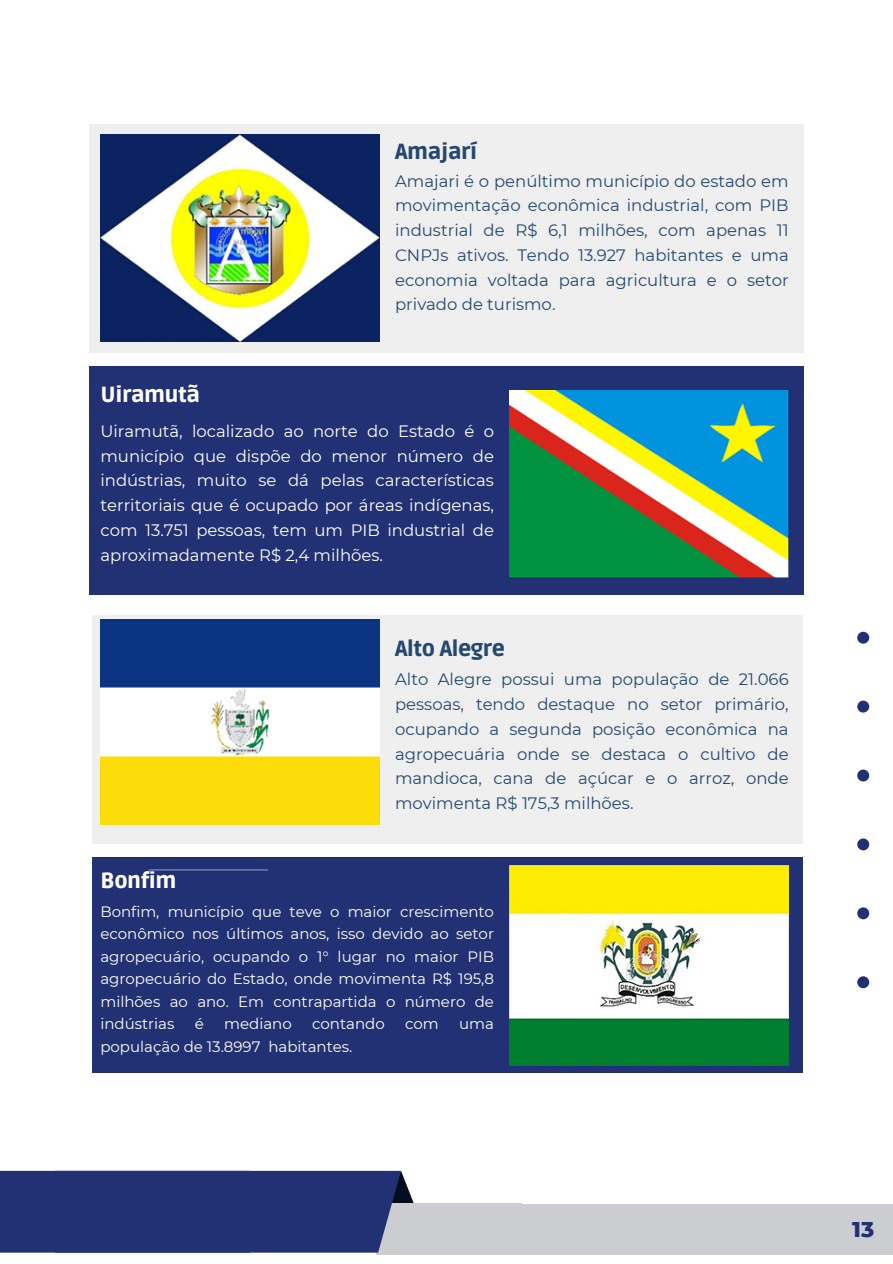
<style>
.page{position:relative;width:893px;height:1264px;background:#fff}
.page>*{position:absolute;margin:0;border:0;box-sizing:border-box;transform-origin:0 0}
.t1{font:900 21.75px "Ruda";letter-spacing:-.015em;color:#244872}
.t2{font:900 21.75px "Ruda";letter-spacing:-.015em;color:#fff}
.t3{font:800 21.75px "Montserrat";color:#223174}
.t4{font:16.5px/24.8px "Montserrat";color:#244872;text-align:justify}
.t5{font:16.5px/24.8px "Montserrat";color:#fff;text-align:justify}
.t6{font:15px/22.5px "Montserrat";color:#fff;text-align:justify}
</style>
<div class="page">
<div style="left:89px;top:124px;width:714px;height:229px;background:#efefef"></div>
<div style="left:92px;top:615px;width:711px;height:229px;background:#efefef"></div>
<div style="left:92px;top:857px;width:711px;height:215px;background:#223174"></div>
<hr style="left:149px;top:869px;width:119px;height:1px;background:#faf9fb">
<div style="left:89px;top:366px;width:714px;height:229px;background:#223174"></div>
<img style="left:100px;top:134px;width:279px;height:207px">
<img style="left:509px;top:391px;width:279px;height:186px">
<img style="left:100px;top:620px;width:279px;height:204px">
<img style="left:509px;top:865px;width:279px;height:200px">
<svg style="left:857px;top:631px;width:13px;height:357px"></svg>
<div style="left:376px;top:1203px;width:516px;height:51px;background:#cbcdd1"></div>
<div style="left:0;top:1170px;width:414px;height:82px;background:#223174"></div>
<p class="t1" style="left:395px;top:139px;width:84px">Amajarí</p>
<p class="t2" style="left:100px;top:382px;width:101px">Uiramutã</p>
<p class="t4" style="left:395px;top:168px;width:395px">Amajari é o penúltimo município do estado em movimentação econômica industrial, com PIB industrial de R$ 6,1 milhões, com apenas 11<br>CNPJs ativos. Tendo 13.927 habitantes e uma economia voltada para agricultura e o setor privado de turismo.</p>
<p class="t5" style="left:100px;top:418px;width:395px">Uiramutã, localizado ao norte do Estado é o município que dispõe do menor número de indústrias, muito se dá pelas características territoriais que é ocupado por áreas indígenas, com 13.751 pessoas, tem um PIB industrial de aproximadamente R$ 2,4 milhões.</p>
<p class="t1" style="left:395px;top:635px;width:111px">Alto Alegre</p>
<p class="t2" style="left:100px;top:867px;width:77px">Bonfim</p>
<p class="t4" style="left:395px;top:667px;width:395px">Alto Alegre possui uma população de 21.066 pessoas, tendo destaque no setor primário, ocupando a segunda posição econômica na agropecuária onde se destaca o cultivo de mandioca, cana de açúcar e o arroz, onde movimenta R$ 175,3 milhões.</p>
<p class="t6" style="left:100px;top:900px;width:395px">Bonfim, município que teve o maior crescimento econômico nos últimos anos, isso devido ao setor agropecuário, ocupando o 1° lugar no maior PIB agropecuário do Estado, onde movimenta R$ 195,8 milhões ao ano. Em contrapartida o número de indústrias</p>
<p class="t6" style="left:195px;top:1012px;width:11px">é</p>
<p class="t6" style="left:224px;top:1012px;width:69px">mediano</p>
<p class="t6" style="left:312px;top:1012px;width:74px">contando</p>
<p class="t6" style="left:405px;top:1012px;width:35px">com</p>
<p class="t6" style="left:459px;top:1012px;width:36px">uma</p>
<p class="t6" style="left:100px;top:1035px;width:253px">população de 13.8997 habitantes.</p>
<p class="t3" style="left:852px;top:1215px;width:23px">13</p>
</div>
